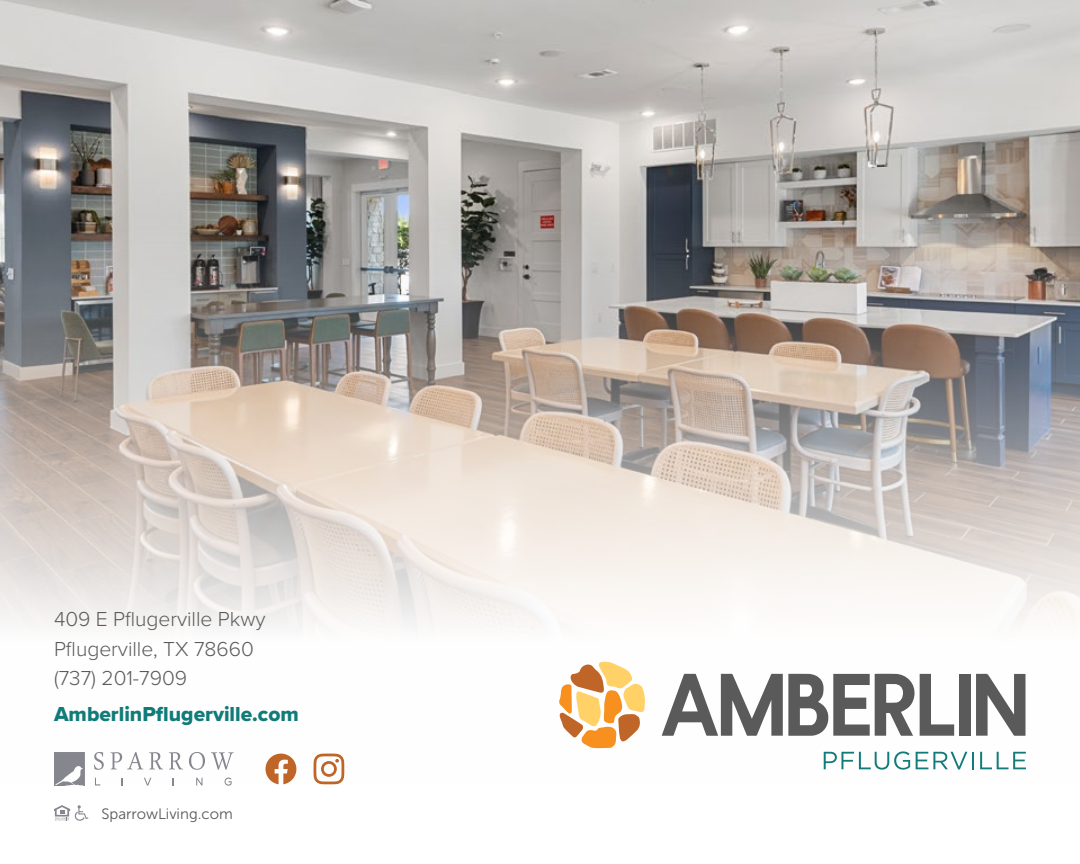
<style>
.page{position:relative;width:1080px;height:864px;background:#fff}
.page>*{position:absolute;margin:0;border:0;box-sizing:border-box;transform-origin:0 0}
.t1{font:300 21px/29.4px "Proxima Nova";color:#5a5a5a}
.t2{font:21px "Proxima Nova Extrabld";color:#107b78}
.t3{font:15px "Museo Sans 300";color:#58595b}
</style>
<div class="page">
<img style="left:0;top:0;width:1080px;height:784px">
<svg style="left:54px;top:752px;width:31px;height:34px"></svg>
<svg style="left:94px;top:752px;width:10px;height:18px"></svg>
<svg style="left:111px;top:752px;width:32px;height:17px"></svg>
<svg style="left:149px;top:752px;width:14px;height:17px"></svg>
<svg style="left:169px;top:752px;width:14px;height:17px"></svg>
<svg style="left:189px;top:752px;width:16px;height:18px"></svg>
<svg style="left:211px;top:752px;width:23px;height:18px"></svg>
<svg style="left:95px;top:778px;width:5px;height:8px"></svg>
<svg style="left:144px;top:778px;width:7px;height:8px"></svg>
<svg style="left:196px;top:778px;width:7px;height:8px"></svg>
<svg style="left:225px;top:778px;width:7px;height:8px"></svg>
<svg style="left:266px;top:754px;width:30px;height:30px"></svg>
<svg style="left:314px;top:754px;width:30px;height:30px"></svg>
<svg style="left:54px;top:805px;width:34px;height:16px"></svg>
<svg style="left:559px;top:661px;width:86px;height:87px"></svg>
<svg style="left:976px;top:674px;width:50px;height:62px"></svg>
<svg style="left:662px;top:674px;width:292px;height:62px"></svg>
<div style="left:959px;top:674px;width:12px;height:62px;background:#5a5a5a"></div>
<svg style="left:824px;top:751px;width:86px;height:19px"></svg>
<svg style="left:916px;top:752px;width:58px;height:17px"></svg>
<svg style="left:980px;top:752px;width:46px;height:17px"></svg>
<p class="t1" style="left:54px;top:603px;width:213px">409 E Pflugerville Pkwy<br>Pflugerville, TX 78660 (737) 201-7909</p>
<p class="t2" style="left:54px;top:699px;width:246px">AmberlinPflugerville.com</p>
<p class="t3" style="left:101px;top:805px;width:133px">SparrowLiving.com</p>
</div>
